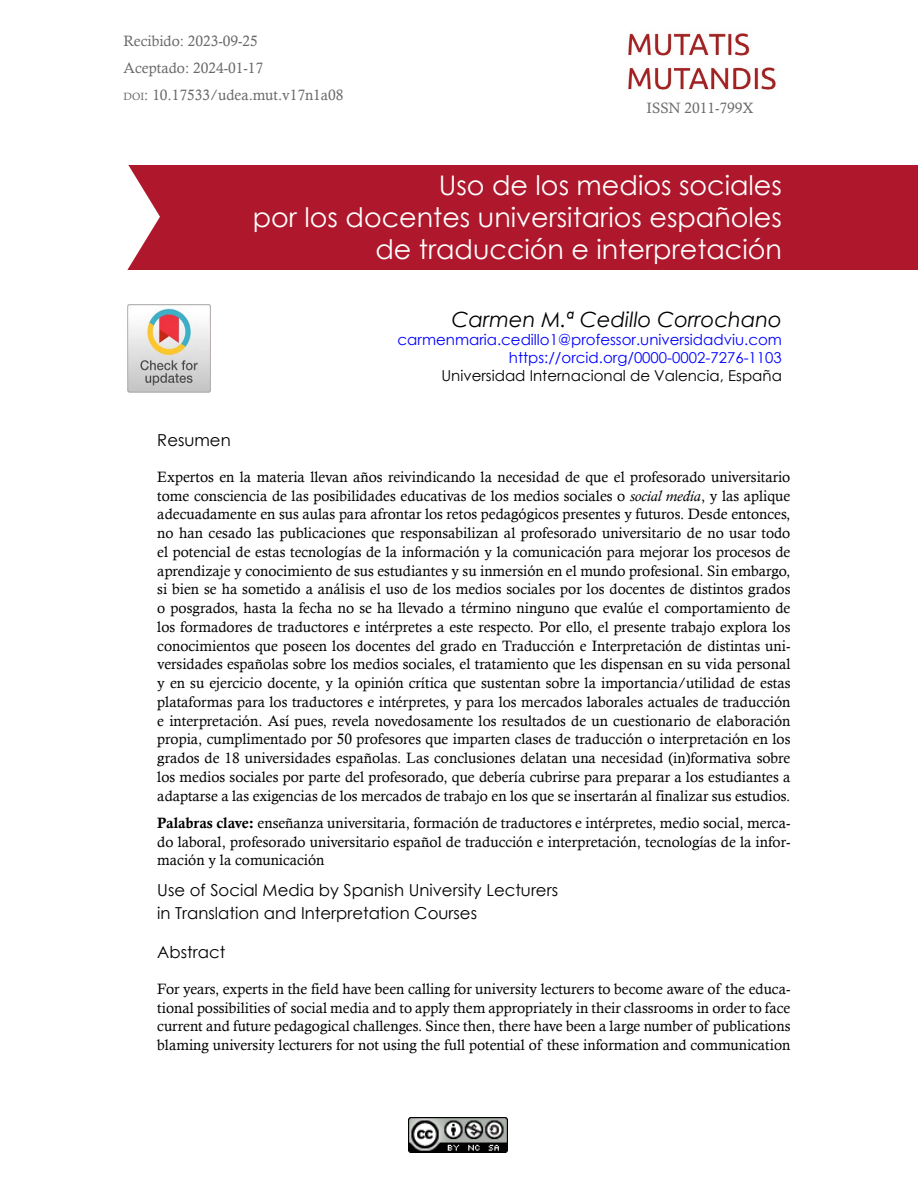
<style>
.page{position:relative;width:918px;height:1188px;background:#fff}
.page>*{position:absolute;margin:0;border:0;box-sizing:border-box;transform-origin:0 0}
.t1{font:27px/32.4px "Century Gothic";color:#fff;text-align:right}
.t2{font:italic 21px "Century Gothic";color:#000}
.t3{font:16.5px/22.5px "Century Gothic";color:#000}
.t4{font:15px/18.8px "Calisto";color:#000;text-align:justify}
.t5{font:15px/18px "Century Gothic";color:#00f;text-align:right}
.t6{font:15px/27px "Calisto";color:#696969}
.t7{font:15px "Century Gothic";color:#000}
.t8{font:15px "Calisto";color:#6b6b6b}
.s1{font-size:10.5px}
.s2{font-style:italic}
.s3{font-family:"Calis MT Bol"}
</style>
<div class="page">
<img style="left:628px;top:33px;width:148px;height:57px">
<img style="left:409px;top:1118px;width:99px;height:35px">
<div style="left:100px;top:165px;width:818px;height:104px;background:#af182c"></div>
<svg style="left:100px;top:165px;width:60px;height:105px"></svg>
<img style="left:128px;top:305px;width:83px;height:87px">
<p class="t6" style="left:124px;top:27px;width:221px">Recibido: 2023-09-25<br>Aceptado: 2024-01-17<br><span class="s1">doi</span>: 10.17533/udea.mut.v17n1a08</p>
<p class="t8" style="left:647px;top:100px;width:109px">ISSN 2011-799X</p>
<h1 class="t1" style="left:253px;top:168px;width:531px">Uso de los medios sociales<br>por los docentes universitarios españoles de traducción e interpretación</h1>
<h2 class="t2" style="left:452px;top:305px;width:332px">Carmen M.ª Cedillo Corrochano</h2>
<p class="t5" style="left:398px;top:330px;width:386px">carmenmaria.cedillo1@professor.universidadviu.com https://orcid.org/0000-0002-7276-1103</p>
<p class="t7" style="left:441px;top:365px;width:342px">Universidad Internacional de Valencia, España</p>
<p class="t3" style="left:157px;top:429px;width:75px">Resumen</p>
<p class="t4" style="left:157px;top:467px;width:635px">Expertos en la materia llevan años reivindicando la necesidad de que el profesorado universitario tome consciencia de las posibilidades educativas de los medios sociales o <span class="s2">social media</span>, y las aplique adecuadamente en sus aulas para afrontar los retos pedagógicos presentes y futuros. Desde entonces, no han cesado las publicaciones que responsabilizan al profesorado universitario de no usar todo el potencial de estas tecnologías de la información y la comunicación para mejorar los procesos de aprendizaje y conocimiento de sus estudiantes y su inmersión en el mundo profesional. Sin embargo, si bien se ha sometido a análisis el uso de los medios sociales por los docentes de distintos grados o posgrados, hasta la fecha no se ha llevado a término ninguno que evalúe el comportamiento de los formadores de traductores e intérpretes a este respecto. Por ello, el presente trabajo explora los conocimientos que poseen los docentes del grado en Traducción e Interpretación de distintas uni&shy;versidades españolas sobre los medios sociales, el tratamiento que les dispensan en su vida personal y en su ejercicio docente, y la opinión crítica que sustentan sobre la importancia/utilidad de estas plataformas para los traductores e intérpretes, y para los mercados laborales actuales de traducción e interpretación. Así pues, revela novedosamente los resultados de un cuestionario de elaboración propia, cumplimentado por 50 profesores que imparten clases de traducción o interpretación en los grados de 18 universidades españolas. Las conclusiones delatan una necesidad (in)formativa sobre los medios sociales por parte del profesorado, que debería cubrirse para preparar a los estudiantes a adaptarse a las exigencias de los mercados de trabajo en los que se insertarán al finalizar sus estudios.</p>
<p class="t4" style="left:157px;top:813px;width:635px"><span class="s3">Palabras clave:</span> enseñanza universitaria, formación de traductores e intérpretes, medio social, merca&shy;do laboral, profesorado universitario español de traducción e interpretación, tecnologías de la infor&shy;mación y la comunicación</p>
<p class="t3" style="left:157px;top:879px;width:402px">Use of Social Media by Spanish University Lecturers in Translation and Interpretation Courses</p>
<p class="t3" style="left:157px;top:941px;width:69px">Abstract</p>
<p class="t4" style="left:157px;top:979px;width:635px">For years, experts in the field have been calling for university lecturers to become aware of the educa&shy;tional possibilities of social media and to apply them appropriately in their classrooms in order to face current and future pedagogical challenges. Since then, there have been a large number of publications blaming university lecturers for not using the full potential of these information and communication</p>
</div>
